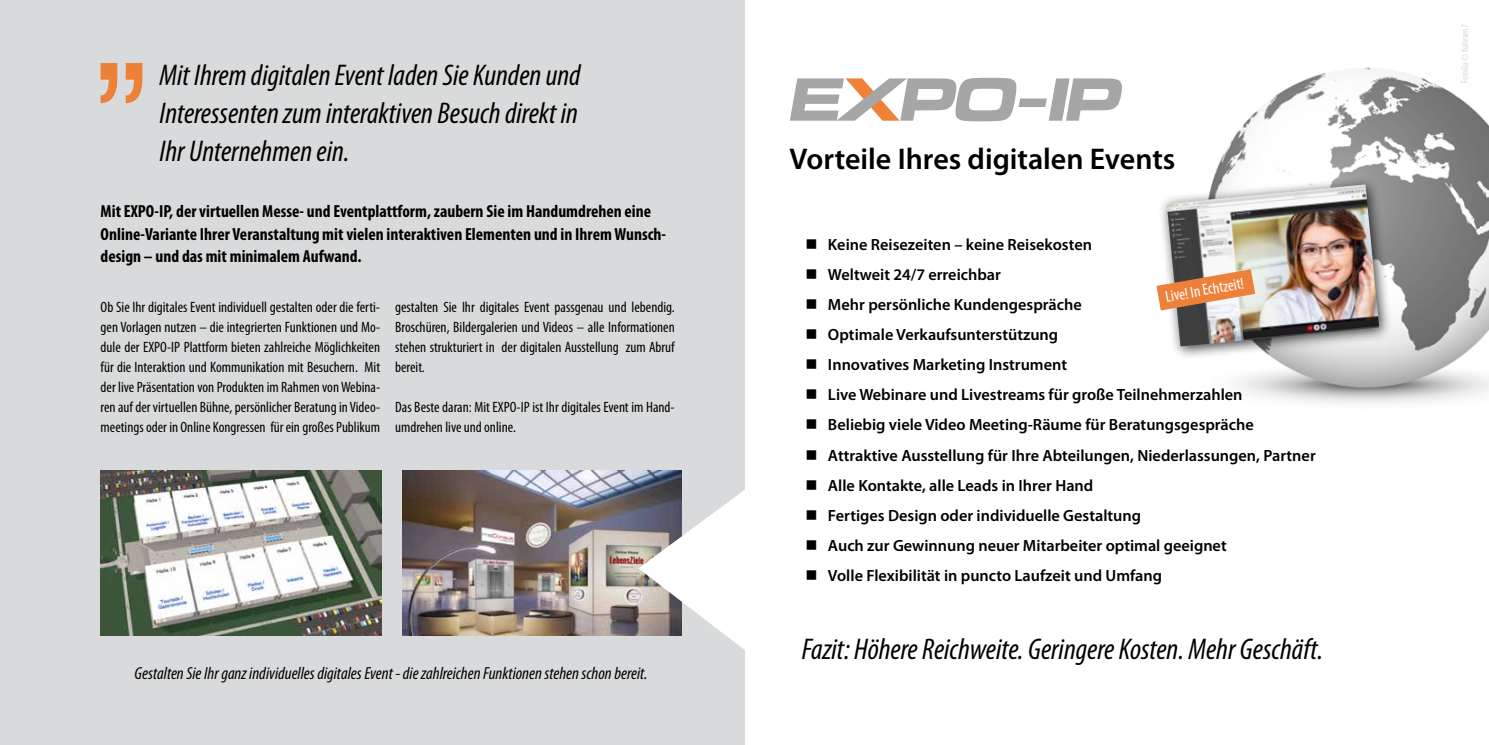
<style>
.page{position:relative;width:1489px;height:745px;background:#fff}
.page>*{position:absolute;margin:0;border:0;box-sizing:border-box;transform-origin:0 0}
.t1{font:italic condensed 30px/37.5px "Myriad Pro";color:#000;text-align:justify}
.t2{font:600 30px "Myriad Pro";color:#000}
.t3{font:700 condensed 17.5px/22.5px "Myriad Pro";color:#000}
.t4{font:italic condensed 17.5px "Myriad Pro";color:#000}
.t5{font:600 16.25px "Myriad Pro";color:#000}
.t6{font:condensed 16.12px "Myriad Pro";color:#fff}
.t7{font:condensed 15px/20px "Myriad Pro";color:#000;text-align:justify}
.t8{font:condensed 10px "Myriad Pro";color:#d9dadb}
</style>
<div class="page">
<div style="left:0;top:0;width:744px;height:744px;background:#d9dadb"></div>
<img style="left:101px;top:470px;width:281px;height:165px">
<img style="left:402px;top:470px;width:236px;height:164px">
<svg style="left:638px;top:440px;width:107px;height:259px"></svg>
<svg style="left:101px;top:63px;width:41px;height:40px"></svg>
<img style="left:1214px;top:67px;width:274px;height:337px">
<svg style="left:790px;top:78px;width:332px;height:43px"></svg>
<div style="left:1158px;top:176px;width:234px;height:184px;background:#000;opacity:.75"></div>
<img style="left:1166px;top:184px;width:212px;height:162px">
<svg style="left:1156px;top:269px;width:99px;height:41px"></svg>
<h1 class="t1" style="left:159px;top:56px;width:423px">Mit Ihrem digitalen Event laden Sie Kunden und Interessenten zum interaktiven Besuch direkt in Ihr Unternehmen ein.</h1>
<p class="t3" style="left:101px;top:199px;width:567px">Mit EXPO-IP, der virtuellen Messe- und Eventplattform, zaubern Sie im Handumdrehen eine<br>Online-Variante Ihrer Veranstaltung mit vielen interaktiven Elementen und in Ihrem Wunsch&shy;design – und das mit minimalem Aufwand.</p>
<p class="t7" style="left:101px;top:296px;width:281px">Ob Sie Ihr digitales Event individuell gestalten oder die ferti&shy;gen Vorlagen nutzen – die integrierten Funktionen und Mo&shy;dule der EXPO-IP Plattform bieten zahlreiche Möglichkeiten für die Interaktion und Kommunikation mit Besuchern. Mit der live Präsentation von Produkten im Rahmen von Webina&shy;ren auf der virtuellen Bühne, persönlicher Beratung in Video&shy;meetings oder in Online Kongressen für ein großes Publikum</p>
<p class="t7" style="left:395px;top:296px;width:281px">gestalten Sie Ihr digitales Event passgenau und lebendig.<br>Broschüren, Bildergalerien und Videos – alle Informationen stehen strukturiert in der digitalen Ausstellung zum Abruf bereit.</p>
<p class="t7" style="left:395px;top:396px;width:281px">Das Beste daran: Mit EXPO-IP ist Ihr digitales Event im Hand&shy;umdrehen live und online.</p>
<p class="t4" style="left:135px;top:662px;width:514px">Gestalten Sie Ihr ganz individuelles digitales Event - die zahlreichen Funktionen stehen schon bereit.</p>
<h1 class="t2" style="left:789px;top:139px;width:387px">Vorteile Ihres digitalen Events</h1>
<p class="t5" style="left:805px;top:234px;width:288px">■ Keine Reisezeiten – keine Reisekosten</p>
<p class="t5" style="left:805px;top:264px;width:197px">■ Weltweit 24/7 erreichbar</p>
<p class="t5" style="left:805px;top:294px;width:278px">■ Mehr persönliche Kundengespräche</p>
<p class="t5" style="left:805px;top:324px;width:254px">■ Optimale Verkaufsunterstützung</p>
<p class="t5" style="left:805px;top:354px;width:263px">■ Innovatives Marketing Instrument</p>
<p class="t5" style="left:805px;top:384px;width:438px">■ Live Webinare und Livestreams für große Teilnehmerzahlen</p>
<p class="t5" style="left:805px;top:414px;width:450px">■ Beliebig viele Video Meeting-Räume für Beratungsgespräche</p>
<p class="t5" style="left:805px;top:444px;width:512px">■ Attraktive Ausstellung für Ihre Abteilungen, Niederlassungen, Partner</p>
<p class="t5" style="left:805px;top:474px;width:289px">■ Alle Kontakte, alle Leads in Ihrer Hand</p>
<p class="t5" style="left:805px;top:504px;width:337px">■ Fertiges Design oder individuelle Gestaltung</p>
<p class="t5" style="left:805px;top:534px;width:423px">■ Auch zur Gewinnung neuer Mitarbeiter optimal geeignet</p>
<p class="t5" style="left:805px;top:564px;width:358px">■ Volle Flexibilität in puncto Laufzeit und Umfang</p>
<p class="t6" style="left:1163px;top:287px;width:81px;rotate:-10deg">Live! In Echtzeit!</p>
<h1 class="t1" style="left:801px;top:629px;width:522px">Fazit: Höhere Reichweite. Geringere Kosten. Mehr Geschäft.</h1>
<p class="t8" style="left:1458px;top:83px;width:60px;rotate:-90deg">Fotolia © bahram7</p>
</div>
